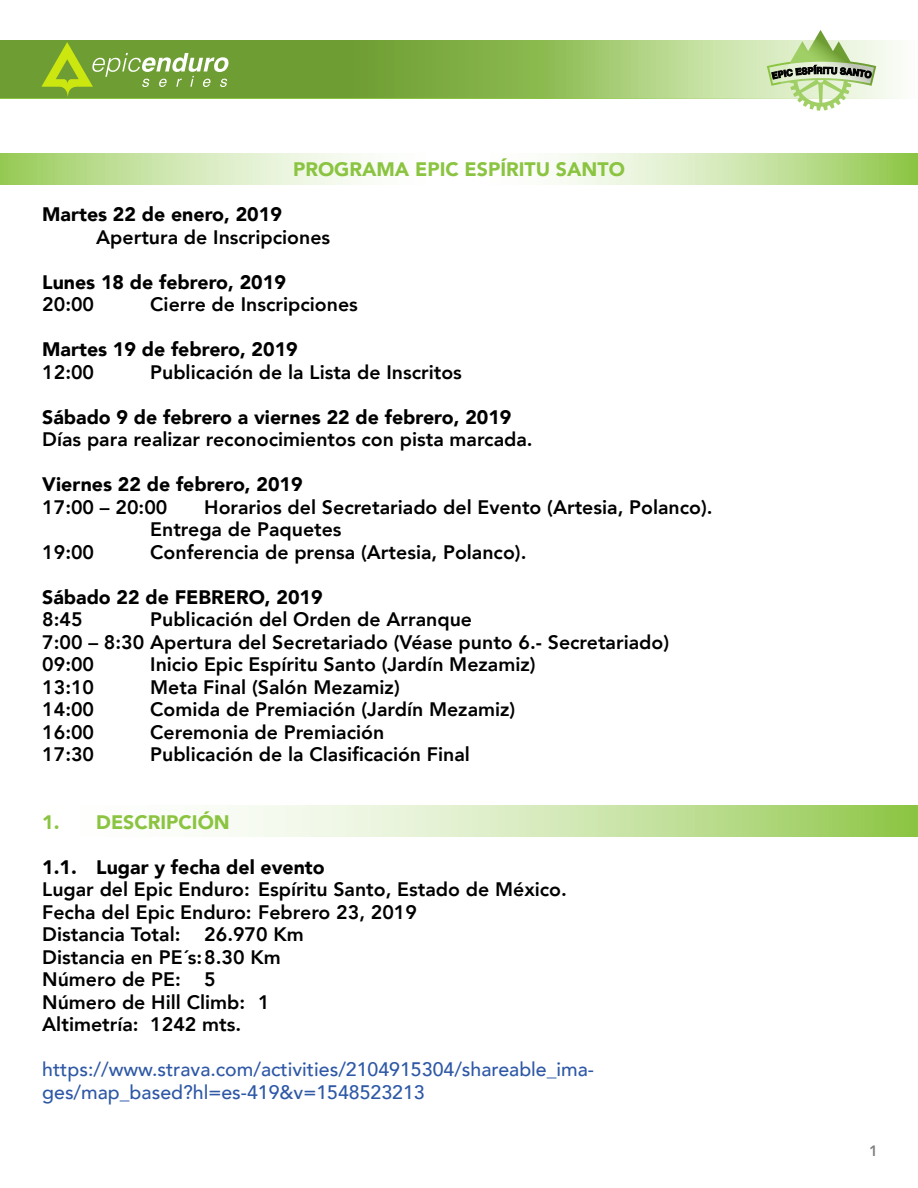
<style>
.page{position:relative;width:918px;height:1188px;background:#fff}
.page>*{position:absolute;margin:0;border:0;box-sizing:border-box;transform-origin:0 0}
.t1{font:800 19.5px/22.5px "Avenir";color:#000}
.t2{font:900 19.5px "Avenir";color:#000}
.t3{font:500 19.5px/22.5px "Avenir";color:#2e58a6}
.t4{font:900 19.5px "Avenir";color:#8ac440}
.t5{font:800 15px "Avenir";color:#000}
</style>
<div class="page">
<svg style="left:217px;top:806px;width:701px;height:30px"></svg>
<svg style="left:0;top:154px;width:918px;height:31px"></svg>
<svg style="left:0;top:40px;width:901px;height:58px"></svg>
<svg style="left:42px;top:42px;width:187px;height:55px"></svg>
<svg style="left:767px;top:30px;width:109px;height:81px"></svg>
<p class="t4" style="left:293px;top:152px;width:333px">PROGRAMA EPIC ESPÍRITU SANTO</p>
<p class="t2" style="left:42px;top:198px;width:241px">Martes 22 de enero, 2019</p>
<p class="t1" style="left:96px;top:226px;width:236px">Apertura de Inscripciones</p>
<p class="t2" style="left:42px;top:265px;width:245px">Lunes 18 de febrero, 2019</p>
<p class="t1" style="left:42px;top:293px;width:53px">20:00</p>
<p class="t1" style="left:150px;top:293px;width:209px">Cierre de Inscripciones</p>
<p class="t2" style="left:42px;top:333px;width:257px">Martes 19 de febrero, 2019</p>
<p class="t1" style="left:42px;top:361px;width:53px">12:00</p>
<p class="t1" style="left:150px;top:361px;width:313px">Publicación de la Lista de Inscritos</p>
<p class="t2" style="left:42px;top:400px;width:471px">Sábado 9 de febrero a viernes 22 de febrero, 2019</p>
<p class="t1" style="left:42px;top:428px;width:492px">Días para realizar reconocimientos con pista marcada.</p>
<p class="t2" style="left:42px;top:468px;width:262px">Viernes 22 de febrero, 2019</p>
<p class="t1" style="left:42px;top:496px;width:127px">17:00 – 20:00</p>
<p class="t1" style="left:150px;top:496px;width:564px;text-indent:54px">Horarios del Secretariado del Evento (Artesia, Polanco).<br>Entrega de Paquetes</p>
<p class="t1" style="left:42px;top:541px;width:53px">19:00</p>
<p class="t1" style="left:150px;top:541px;width:378px">Conferencia de prensa (Artesia, Polanco).</p>
<p class="t2" style="left:42px;top:580px;width:282px">Sábado 22 de FEBRERO, 2019</p>
<p class="t1" style="left:42px;top:608px;width:42px">8:45</p>
<p class="t1" style="left:42px;top:608px;width:628px;text-indent:108px">Publicación del Orden de Arranque<br>7:00 – 8:30 Apertura del Secretariado (Véase punto 6.- Secretariado)<br>09:00</p>
<p class="t1" style="left:150px;top:653px;width:387px">Inicio Epic Espíritu Santo (Jardín Mezamiz)</p>
<p class="t1" style="left:42px;top:676px;width:53px">13:10</p>
<p class="t1" style="left:150px;top:676px;width:251px">Meta Final (Salón Mezamiz)</p>
<p class="t1" style="left:42px;top:698px;width:53px">14:00</p>
<p class="t1" style="left:150px;top:698px;width:367px">Comida de Premiación (Jardín Mezamiz)</p>
<p class="t1" style="left:42px;top:721px;width:53px">16:00</p>
<p class="t1" style="left:150px;top:721px;width:236px">Ceremonia de Premiación</p>
<p class="t1" style="left:42px;top:743px;width:53px">17:30</p>
<p class="t1" style="left:150px;top:743px;width:321px">Publicación de la Clasificación Final</p>
<p class="t4" style="left:42px;top:805px;width:189px">1. DESCRIPCIÓN</p>
<p class="t2" style="left:42px;top:850px;width:284px">1.1. Lugar y fecha del evento</p>
<p class="t1" style="left:42px;top:878px;width:526px">Lugar del Epic Enduro: Espíritu Santo, Estado de México.<br>Fecha del Epic Enduro: Febrero 23, 2019<br>Distancia Total: 26.970 Km<br>Distancia en PE´s: 8.30 Km<br>Número de PE: 5<br>Número de Hill Climb: 1<br>Altimetría: 1242 mts.</p>
<p class="t3" style="left:42px;top:1057px;width:553px">https://www.strava.com/activities/2104915304/shareable_ima&shy;ges/map_based?hl=es-419&amp;v=1548523213</p>
<p class="t5" style="left:870px;top:1139px;width:10px">1</p>
</div>
